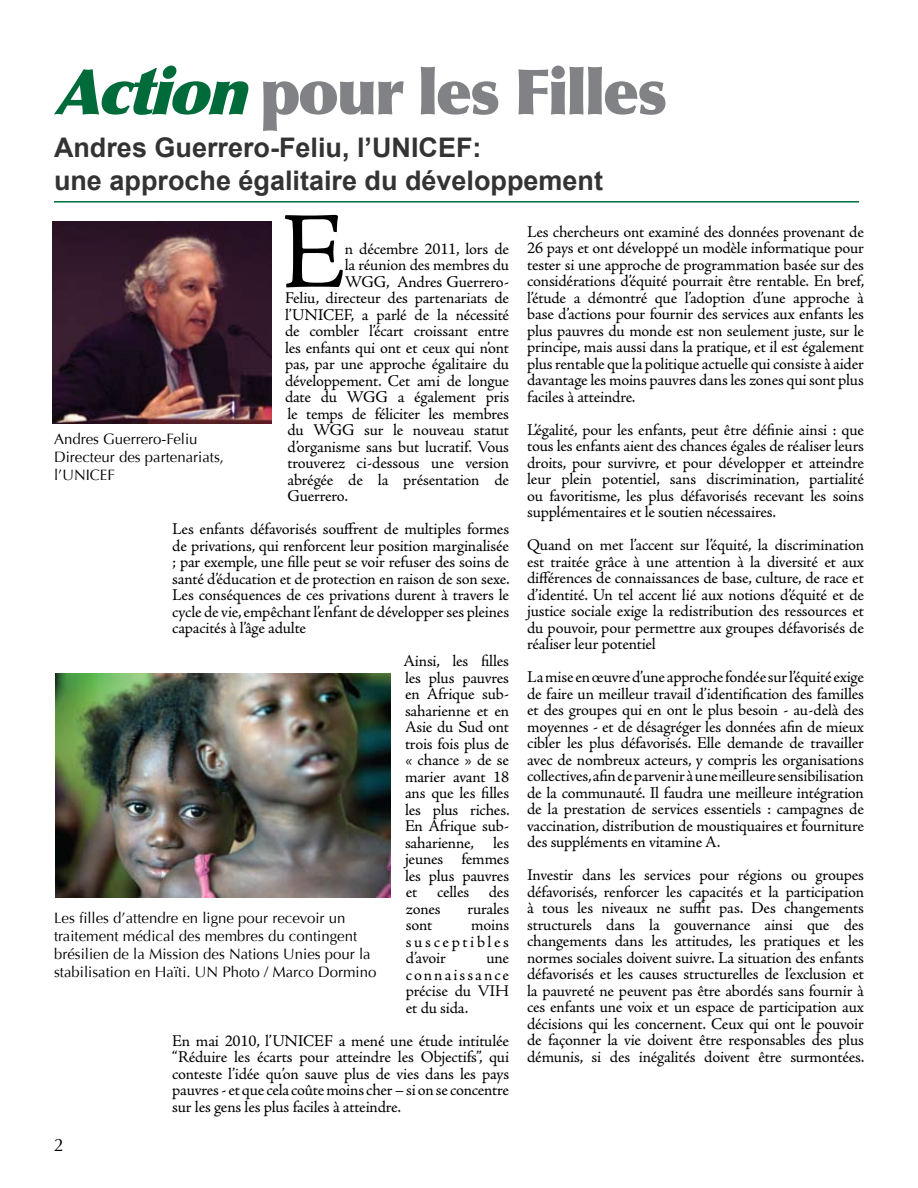
<style>
.page{position:relative;width:918px;height:1188px;background:#fff}
.page>*{position:absolute;margin:0;border:0;box-sizing:border-box;transform-origin:0 0}
.t1{font:109.5px "Adobe Jenson Pro";color:#000}
.t2{font:900 63px "Optima";letter-spacing:-.04em;color:#808285}
.t3{font:700 27px/32.4px "Arial";color:#333}
.t4{font:18px "Optima";color:#000}
.t5{font:16.5px/16.5px "Adobe Jenson Pro";letter-spacing:-.01em;color:#000;text-align:justify}
.t6{font:15px/18px "Optima";color:#000}
.s1{font-style:italic;color:#006b3a}
</style>
<div class="page">
<hr style="left:54px;top:201px;width:805px;height:2px;background:#006b3a">
<img style="left:53px;top:222px;width:218px;height:202px">
<img style="left:55px;top:673px;width:336px;height:225px">
<h2 class="t2" style="left:54px;top:54px;width:614px"><span class="s1">Action</span>pour les Filles</h2>
<h3 class="t3" style="left:54px;top:132px;width:551px">Andres Guerrero-Feliu, l’UNICEF:<br>une approche égalitaire du développement</h3>
<h1 class="t1" style="left:280px;top:190px;width:67px">E</h1>
<p class="t5" style="left:527px;top:223px;width:339px">Les chercheurs ont examiné des données provenant de 26 pays et ont développé un modèle informatique pour tester si une approche de programmation basée sur des considérations d’équité pourrait être rentable. En bref, l’étude a démontré que l’adoption d’une approche à base d’actions pour fournir des services aux enfants les plus pauvres du monde est non seulement juste, sur le principe, mais aussi dans la pratique, et il est également plus rentable que la politique actuelle qui consiste à aider davantage les moins pauvres dans les zones qui sont plus faciles à atteindre.</p>
<p class="t5" style="left:527px;top:421px;width:338px">L’égalité, pour les enfants, peut être définie ainsi : que tous les enfants aient des chances égales de réaliser leurs droits, pour survivre, et pour développer et atteindre leur plein potentiel, sans discrimination, partialité ou favoritisme, les plus défavorisés recevant les soins supplémentaires et le soutien nécessaires.</p>
<p class="t5" style="left:527px;top:537px;width:338px">Quand on met l’accent sur l’équité, la discrimination est traitée grâce à une attention à la diversité et aux différences de connaissances de base, culture, de race et d’identité. Un tel accent lié aux notions d’équité et de justice sociale exige la redistribution des ressources et du pouvoir, pour permettre aux groupes défavorisés de réaliser leur potentiel</p>
<p class="t5" style="left:527px;top:669px;width:338px">La mise en œuvre d’une approche fondée sur l’équité exige de faire un meilleur travail d’identification des familles et des groupes qui en ont le plus besoin - au-delà des moyennes - et de désagréger les données afin de mieux cibler les plus défavorisés. Elle demande de travailler avec de nombreux acteurs, y compris les organisations collectives, afin de parvenir à une meilleure sensibilisation de la communauté. Il faudra une meilleure intégration de la prestation de services essentiels : campagnes de vaccination, distribution de moustiquaires et fourniture des suppléments en vitamine A.</p>
<p class="t5" style="left:527px;top:867px;width:339px">Investir dans les services pour régions ou groupes défavorisés, renforcer les capacités et la participation à tous les niveaux ne suffit pas. Des changements structurels dans la gouvernance ainsi que des changements dans les attitudes, les pratiques et les normes sociales doivent suivre. La situation des enfants défavorisés et les causes structurelles de l’exclusion et la pauvreté ne peuvent pas être abordés sans fournir à ces enfants une voix et un espace de participation aux décisions qui les concernent. Ceux qui ont le pouvoir de façonner la vie doivent être responsables des plus démunis, si des inégalités doivent être surmontées.</p>
<p class="t5" style="left:345px;top:241px;width:166px">n décembre 2011, lors de</p>
<p class="t5" style="left:345px;top:257px;width:166px">la réunion des membres du</p>
<p class="t5" style="left:345px;top:274px;width:166px">WGG, Andres Guerrero-</p>
<p class="t5" style="left:285px;top:290px;width:226px">Feliu, directeur des partenariats de</p>
<p class="t5" style="left:285px;top:307px;width:226px">l’UNICEF, a parlé de la nécessité</p>
<p class="t5" style="left:285px;top:323px;width:226px">de combler l’écart croissant entre</p>
<p class="t5" style="left:285px;top:340px;width:226px">les enfants qui ont et ceux qui n’ont</p>
<p class="t5" style="left:285px;top:356px;width:226px">pas, par une approche égalitaire du</p>
<p class="t5" style="left:285px;top:373px;width:226px">développement. Cet ami de longue</p>
<p class="t5" style="left:285px;top:389px;width:226px">date du WGG a également pris</p>
<p class="t5" style="left:288px;top:406px;width:223px">le temps de féliciter les membres</p>
<p class="t5" style="left:288px;top:422px;width:223px">du WGG sur le nouveau statut</p>
<p class="t5" style="left:288px;top:439px;width:223px">d’organisme sans but lucratif. Vous</p>
<p class="t5" style="left:288px;top:455px;width:223px">trouverez ci-dessous une version</p>
<p class="t5" style="left:288px;top:472px;width:223px">abrégée de la présentation de</p>
<p class="t5" style="left:288px;top:488px;width:62px">Guerrero.</p>
<p class="t5" style="left:172px;top:521px;width:339px">Les enfants défavorisés souffrent de multiples formes de privations, qui renforcent leur position marginalisée ; par exemple, une fille peut se voir refuser des soins de santé d’éducation et de protection en raison de son sexe.<br>Les conséquences de ces privations durent à travers le cycle de vie, empêchant l’enfant de développer ses pleines capacités à l’âge adulte</p>
<p class="t5" style="left:404px;top:653px;width:108px">Ainsi, les filles les plus pauvres en Afrique sub&shy;saharienne et en Asie du Sud ont trois fois plus de « chance » de se marier avant 18 ans que les filles les plus riches.<br>En Afrique sub&shy;saharienne, les jeunes femmes les plus pauvres et celles des zones</p>
<p class="t6" style="left:54px;top:430px;width:172px">Andres Guerrero-Feliu<br>Directeur des partenariats, l’UNICEF</p>
<p class="t5" style="left:467px;top:901px;width:43px">rurales</p>
<p class="t6" style="left:54px;top:909px;width:324px">Les filles d’attendre en ligne pour recevoir un traitement médical des membres du contingent brésilien de la Mission des Nations Unies pour la stabilisation en Haïti. UN Photo / Marco Dormino</p>
<p class="t5" style="left:406px;top:917px;width:105px;text-indent:65px">moins susceptibles d’avoir</p>
<p class="t5" style="left:406px;top:917px;width:28px">sont</p>
<p class="t5" style="left:406px;top:950px;width:105px;text-indent:80px">une connaissance précise du VIH et du sida.</p>
<p class="t5" style="left:172px;top:1033px;width:338px">En mai 2010, l’UNICEF a mené une étude intitulée “Réduire les écarts pour atteindre les Objectifs”, qui conteste l’idée qu’on sauve plus de vies dans les pays pauvres - et que cela coûte moins cher – si on se concentre sur les gens les plus faciles à atteindre.</p>
<p class="t4" style="left:54px;top:1134px;width:12px">2</p>
</div>
